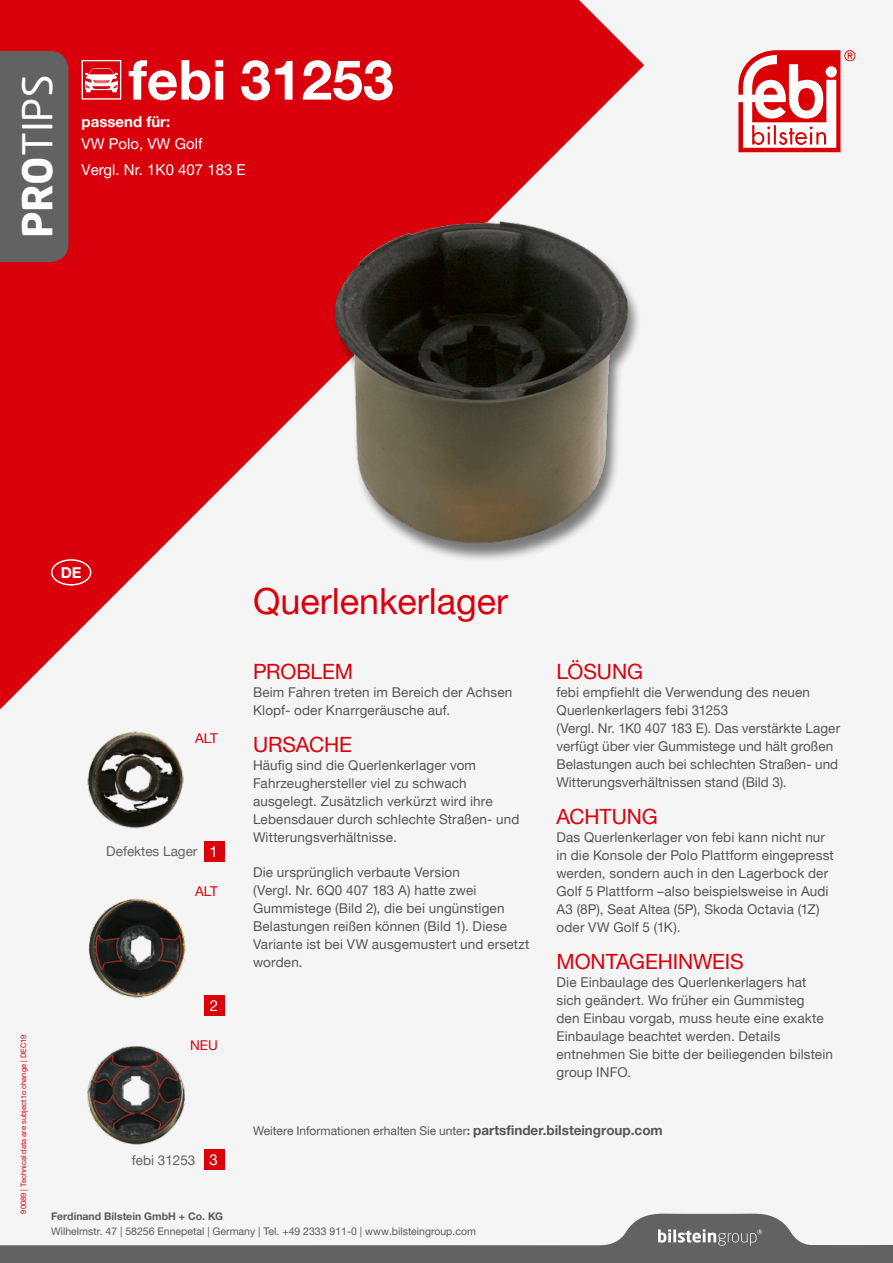
<style>
.page{position:relative;width:893px;height:1263px;background:#f5f5f5}
.page>*{position:absolute;margin:0;border:0;box-sizing:border-box;transform-origin:0 0}
.t1{font:700 55.2px "Helvetica Neue World 75";color:#fff}
.t2{font:40.65px "Neo Sans Pro";color:#fff}
.t3{font:36px "Helvetica Neue World 55 Roman";color:#d9000c}
.t4{font:21px "Helvetica Neue World 55 Roman";letter-spacing:-.005em;color:#d9000c}
.t5{font:15px/26.5px "Helvetica Neue World 55 Roman";color:#fff}
.t6{font:700 15px "Helvetica Neue World 75";color:#fff}
.t7{font:13.5px/18px "Helvetica Neue World 55 Roman";letter-spacing:.01em;color:#545656}
.t8{font:13.5px "Helvetica Neue World 55 Roman";color:#616261}
.t9{font:13.5px "Helvetica Neue World 55 Roman";color:#d9000c}
.t10{font:12px "Helvetica Neue World 55 Roman";color:#555656}
.t11{font:10.5px "Helvetica Neue World 55 Roman";color:#5d5a58}
.t12{font:700 10.5px "Helvetica Neue World 75";color:#5d5a58}
.t13{font:7.5px "Helvetica Neue World 55 Roman";color:#d9000c}
.s1{font-weight:700}
.s2{font-family:"Helvetica Neue World 75";font-weight:700}
.s3{font-family:"Helvetica Neue World 75";font-weight:700;font-size:13.5px}
</style>
<div class="page">
<svg style="left:0;top:0;width:644px;height:710px;fill:#d9000c"></svg>
<svg style="left:738px;top:50px;width:117px;height:102px"></svg>
<svg style="left:82px;top:60px;width:39px;height:40px"></svg>
<img style="left:305px;top:204px;width:339px;height:355px">
<img style="left:87px;top:731px;width:97px;height:98px">
<img style="left:88px;top:898px;width:98px;height:100px">
<div style="left:204px;top:995px;width:21px;height:20px;background:#d9000c"></div>
<div style="left:204px;top:841px;width:21px;height:21px;background:#d9000c"></div>
<img style="left:87px;top:1046px;width:98px;height:99px">
<div style="left:204px;top:1149px;width:21px;height:20px;background:#d9000c"></div>
<div style="left:0;top:51px;width:69px;height:211px;background:#616261"></div>
<div style="left:51px;top:559px;width:40px;height:26px;border:2px solid #fff;border-radius:50%"></div>
<svg style="left:0;top:1213px;width:893px;height:50px"></svg>
<h2 class="t2" style="left:13px;top:238px;width:165px;rotate:-90deg"><span class="s1">PRO</span>TIPS</h2>
<h1 class="t1" style="left:129px;top:48px;width:266px">febi 31253</h1>
<p class="t6" style="left:82px;top:113px;width:90px">passend für:</p>
<p class="t5" style="left:82px;top:130px;width:166px">VW Polo, VW Golf<br>Vergl. Nr. 1K0 407 183 E</p>
<p class="t6" style="left:61px;top:564px;width:22px">DE</p>
<h3 class="t3" style="left:253px;top:581px;width:257px">Querlenkerlager</h3>
<p class="t13" style="left:19px;top:1213px;width:180px;rotate:-90deg">90089 | Technical data are subject to change | DEC19</p>
<p class="t9" style="left:195px;top:730px;width:24px">ALT</p>
<p class="t8" style="left:106px;top:844px;width:93px">Defektes Lager</p>
<p class="t5" style="left:209px;top:839px;width:10px">1</p>
<p class="t9" style="left:195px;top:883px;width:24px">ALT</p>
<p class="t5" style="left:210px;top:993px;width:10px">2</p>
<p class="t9" style="left:190px;top:1037px;width:29px">NEU</p>
<p class="t8" style="left:132px;top:1153px;width:65px">febi 31253</p>
<p class="t5" style="left:209px;top:1146px;width:10px">3</p>
<h3 class="t4" style="left:253px;top:660px;width:102px">PROBLEM</h3>
<p class="t7" style="left:253px;top:684px;width:261px">Beim Fahren treten im Bereich der Achsen<br>Klopf- oder Knarrgeräusche auf.</p>
<h3 class="t4" style="left:253px;top:732px;width:100px">URSACHE</h3>
<p class="t7" style="left:253px;top:756px;width:268px">Häufig sind die Querlenkerlager vom Fahrzeughersteller viel zu schwach ausgelegt. Zusätzlich verkürzt wird ihre Lebensdauer durch schlechte Straßen- und Witterungsverhältnisse.</p>
<p class="t7" style="left:253px;top:863px;width:278px">Die ursprünglich verbaute Version<br>(Vergl. Nr. 6Q0 407 183 A) hatte zwei Gummistege (Bild 2), die bei ungünstigen Belastungen reißen können (Bild 1). Diese Variante ist bei VW ausgemustert und ersetzt worden.</p>
<h3 class="t4" style="left:556px;top:660px;width:88px">LÖSUNG</h3>
<p class="t7" style="left:556px;top:684px;width:285px">febi empfiehlt die Verwendung des neuen Querlenkerlagers febi 31253<br>(Vergl. Nr. 1K0 407 183 E). Das verstärkte Lager verfügt über vier Gummistege und hält großen Belastungen auch bei schlechten Straßen- und Witterungsverhältnissen stand (Bild 3).</p>
<h3 class="t4" style="left:556px;top:804px;width:103px">ACHTUNG</h3>
<p class="t7" style="left:556px;top:828px;width:279px">Das Querlenkerlager von febi kann nicht nur in die Konsole der Polo Plattform eingepresst werden, sondern auch in den Lagerbock der Golf 5 Plattform –also beispielsweise in Audi A3 (8P), Seat Altea (5P), Skoda Octavia (1Z) oder VW Golf 5 (1K).</p>
<h3 class="t4" style="left:556px;top:949px;width:189px">MONTAGEHINWEIS</h3>
<p class="t7" style="left:556px;top:973px;width:278px">Die Einbaulage des Querlenkerlagers hat sich geändert. Wo früher ein Gummisteg<br>den Einbau vorgab, muss heute eine exakte Einbaulage beachtet werden. Details entnehmen Sie bitte der beiliegenden bilstein group INFO.</p>
<p class="t10" style="left:253px;top:1124px;width:411px">Weitere Informationen erhalten Sie unter<span class="s2">:</span> <span class="s3">partsfinder.bilsteingroup.com</span></p>
<p class="t12" style="left:51px;top:1210px;width:174px">Ferdinand Bilstein GmbH + Co. KG</p>
<p class="t11" style="left:51px;top:1225px;width:426px">Wilhelmstr. 47 | 58256 Ennepetal | Germany | Tel. +49 2333 911-0 | www.bilsteingroup.com</p>
</div>
